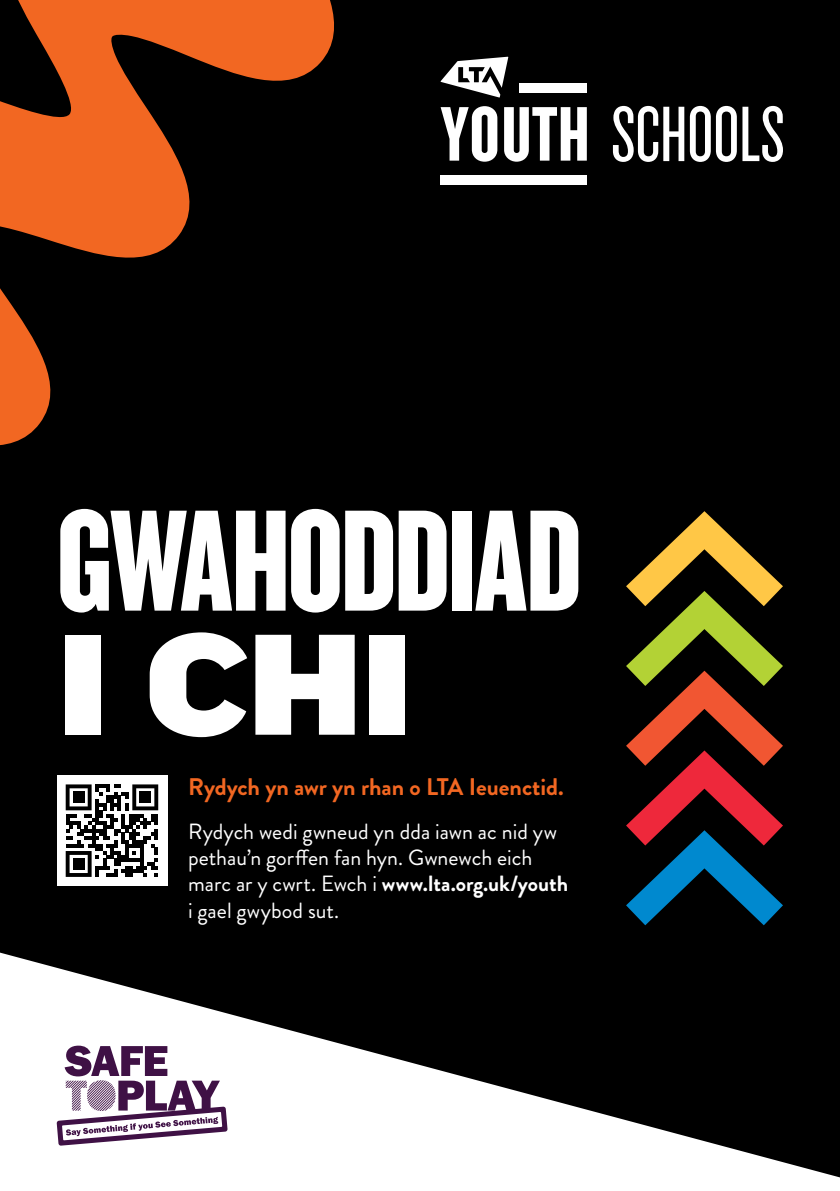
<style>
.page{position:relative;width:840px;height:1191px;background:#fff}
.page>*{position:absolute;margin:0;border:0;box-sizing:border-box;transform-origin:0 0}
.t1{font:150px "Knockout 68 Full Featherwt";letter-spacing:-.015em;color:#fff}
.t2{font:150px "Knockout 72 Full Cruiserwt";color:#fff}
.t3{font:700 24px "Brandon Grotesque";letter-spacing:-.005em;color:#f26722}
.t4{font:22px/26.4px "Brandon Grotesque";color:#fff}
.s1{font-weight:700}
</style>
<div class="page">
<div style="left:0;top:0;width:839px;height:1191px;background:#000"></div>
<svg style="left:0;top:0;width:334px;height:445px"></svg>
<svg style="left:626px;top:511px;width:156px;height:414px"></svg>
<svg style="left:0;top:952px;width:839px;height:239px"></svg>
<svg style="left:612px;top:106px;width:124px;height:56px"></svg>
<svg style="left:742px;top:106px;width:40px;height:56px"></svg>
<div style="left:440px;top:175px;width:146px;height:10px;background:#fff"></div>
<div style="left:519px;top:83px;width:67px;height:10px;background:#fff"></div>
<svg style="left:440px;top:106px;width:57px;height:56px"></svg>
<svg style="left:504px;top:107px;width:82px;height:55px"></svg>
<svg style="left:440px;top:57px;width:68px;height:41px"></svg>
<svg style="left:57px;top:1045px;width:170px;height:100px;background:#b4a3b7"></svg>
<div style="left:57px;top:775px;width:110px;height:111px;background:#fff"></div>
<svg style="left:66px;top:784px;width:92px;height:93px"></svg>
<div style="left:73px;top:792px;width:11px;height:11px;background:#000"></div>
<div style="left:140px;top:792px;width:11px;height:11px;background:#000"></div>
<div style="left:73px;top:858px;width:11px;height:11px;background:#000"></div>
<h1 class="t1" style="left:57px;top:470px;width:526px">GWAHODDIAD</h1>
<h1 class="t2" style="left:57px;top:581px;width:358px">I CHI</h1>
<p class="t3" style="left:188px;top:770px;width:377px">Rydych yn awr yn rhan o LTA Ieuenctid.</p>
<p class="t4" style="left:188px;top:818px;width:381px">Rydych wedi gwneud yn dda iawn ac nid yw pethau’n gorffen fan hyn. Gwnewch eich marc ar y cwrt. Ewch i <span class="s1">www.lta.org.uk/youth </span>i gael gwybod sut.</p>
</div>
